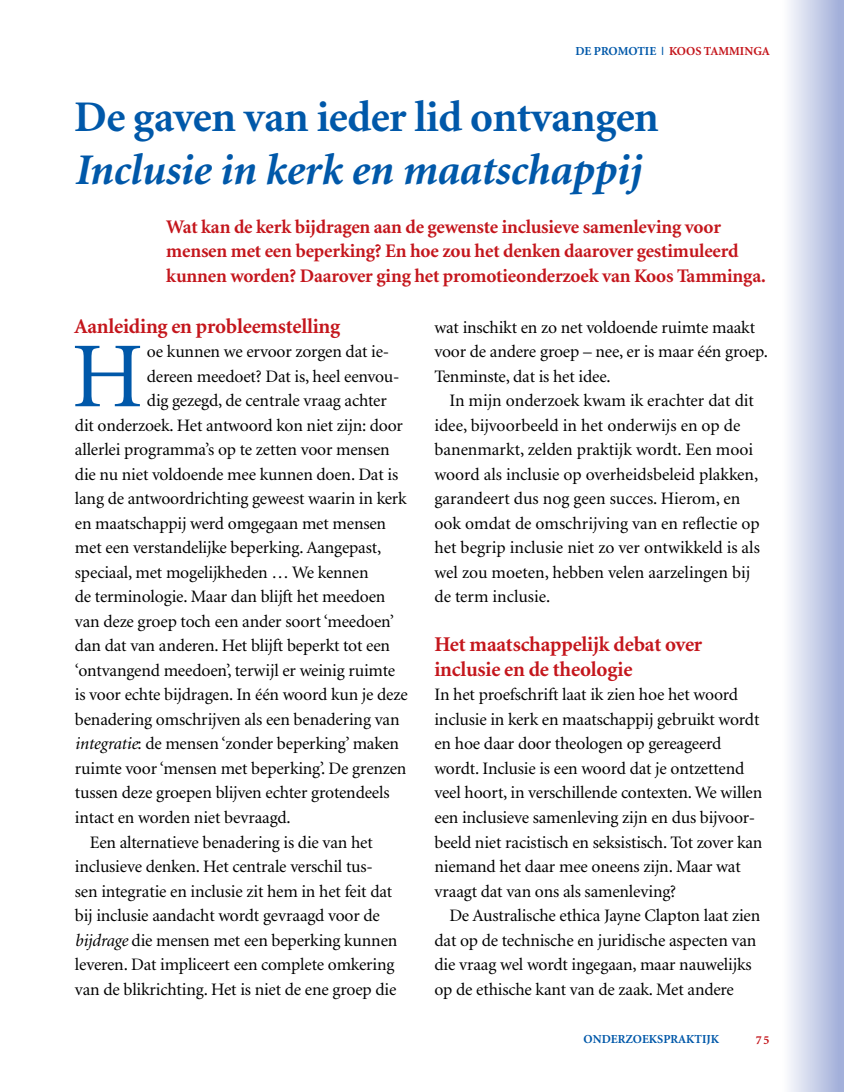
<style>
.page{position:relative;width:844px;height:1092px;background:#fff}
.page>*{position:absolute;margin:0;border:0;box-sizing:border-box;transform-origin:0 0}
.t1{font:92.92px "Minion";color:#0058a9}
.t2{font:italic 700 43.75px "Minion";letter-spacing:-.01em;color:#0058a9}
.t3{font:700 43.75px "Minion";letter-spacing:-.01em;color:#0058a9}
.t4{font:700 21px/24.5px "Minion";letter-spacing:-.01em;color:#c4161c}
.t5{font:700 19.25px/24.5px "Minion";letter-spacing:-.01em;color:#c4161c}
.t6{font:17.5px/24.5px "Minion";letter-spacing:-.01em;color:#000}
.t7{font:700 12.25px "Minion";color:#c4161c}
.t8{font:700 12.25px "Minion";color:#0058a9}
.s1{color:#0058a9}
.s2{font-style:italic}
</style>
<div class="page">
<div style="left:782px;top:0;width:61px;height:1091px;background:linear-gradient(to right,#fff,#9dabd7)"></div>
<p class="t7" style="left:575px;top:45px;width:196px"><span class="s1">DE PROMOTIE |</span> KOOS TAMMINGA</p>
<h2 class="t3" style="left:74px;top:95px;width:586px">De gaven van ieder lid ontvangen</h2>
<h2 class="t2" style="left:74px;top:148px;width:568px">Inclusie in kerk en maatschappij</h2>
<p class="t5" style="left:166px;top:215px;width:601px">Wat kan de kerk bijdragen aan de gewenste inclusieve samenleving voor mensen met een beperking? En hoe zou het denken daarover gestimuleerd kunnen worden? Daarover ging het promotieonderzoek van Koos Tamminga.</p>
<p class="t4" style="left:74px;top:314px;width:267px">Aanleiding en probleemstelling</p>
<p class="t6" style="left:434px;top:315px;width:335px">wat inschikt en zo net voldoende ruimte maakt voor de andere groep – nee, er is maar één groep.<br>Tenminste, dat is het idee.</p>
<p class="t6" style="left:434px;top:389px;width:327px;text-indent:15px">In mijn onderzoek kwam ik erachter dat dit idee, bijvoorbeeld in het onderwijs en op de banenmarkt, zelden praktijk wordt. Een mooi woord als inclusie op overheidsbeleid plakken, garandeert dus nog geen succes. Hierom, en ook omdat de omschrijving van en reflectie op het begrip inclusie niet zo ver ontwikkeld is als wel zou moeten, hebben velen aarzelingen bij de term inclusie.</p>
<p class="t4" style="left:434px;top:633px;width:269px">Het maatschappelijk debat over inclusie en de theologie</p>
<p class="t6" style="left:434px;top:683px;width:329px">In het proefschrift laat ik zien hoe het woord inclusie in kerk en maatschappij gebruikt wordt en hoe daar door theologen op gereageerd wordt. Inclusie is een woord dat je ontzettend veel hoort, in verschillende contexten. We willen een inclusieve samenleving zijn en dus bijvoor&shy;beeld niet racistisch en seksistisch. Tot zover kan niemand het daar mee oneens zijn. Maar wat vraagt dat van ons als samenleving?</p>
<p class="t6" style="left:434px;top:903px;width:327px;text-indent:15px">De Australische ethica Jayne Clapton laat zien dat op de technische en juridische aspecten van die vraag wel wordt ingegaan, maar nauwelijks op de ethische kant van de zaak. Met andere</p>
<h1 class="t1" style="left:72px;top:331px;width:73px">H</h1>
<p class="t6" style="left:147px;top:340px;width:244px">oe kunnen we ervoor zorgen dat ie-</p>
<p class="t6" style="left:147px;top:364px;width:254px">dereen meedoet? Dat is, heel eenvou-</p>
<p class="t6" style="left:147px;top:389px;width:241px">dig gezegd, de centrale vraag achter</p>
<p class="t6" style="left:75px;top:413px;width:329px">dit onderzoek. Het antwoord kon niet zijn: door</p>
<p class="t6" style="left:75px;top:438px;width:316px">allerlei programma’s op te zetten voor mensen</p>
<p class="t6" style="left:75px;top:462px;width:325px">die nu niet voldoende mee kunnen doen. Dat is</p>
<p class="t6" style="left:75px;top:487px;width:333px">lang de antwoordrichting geweest waarin in kerk</p>
<p class="t6" style="left:75px;top:511px;width:312px">en maatschappij werd omgegaan met mensen</p>
<p class="t6" style="left:75px;top:536px;width:308px">met een verstandelijke beperking. Aangepast,</p>
<p class="t6" style="left:75px;top:560px;width:295px">speciaal, met mogelijkheden … We kennen</p>
<p class="t6" style="left:75px;top:585px;width:312px">de terminologie. Maar dan blijft het meedoen</p>
<p class="t6" style="left:75px;top:609px;width:320px">van deze groep toch een ander soort ‘meedoen’</p>
<p class="t6" style="left:75px;top:634px;width:316px">dan dat van anderen. Het blijft beperkt tot een</p>
<p class="t6" style="left:75px;top:658px;width:322px">‘ontvangend meedoen’, terwijl er weinig ruimte</p>
<p class="t6" style="left:75px;top:683px;width:334px">is voor echte bijdragen. In één woord kun je deze</p>
<p class="t6" style="left:75px;top:707px;width:326px">benadering omschrijven als een benadering van</p>
<p class="t6" style="left:75px;top:732px;width:325px"><span class="s2">integratie</span>: de mensen ‘zonder beperking’ maken</p>
<p class="t6" style="left:75px;top:756px;width:333px">ruimte voor ‘mensen met beperking’. De grenzen</p>
<p class="t6" style="left:75px;top:781px;width:316px">tussen deze groepen blijven echter grotendeels</p>
<p class="t6" style="left:75px;top:805px;width:217px">intact en worden niet bevraagd.</p>
<p class="t6" style="left:90px;top:830px;width:284px">Een alternatieve benadering is die van het</p>
<p class="t6" style="left:75px;top:854px;width:299px">inclusieve denken. Het centrale verschil tus-</p>
<p class="t6" style="left:75px;top:879px;width:319px">sen integratie en inclusie zit hem in het feit dat</p>
<p class="t6" style="left:75px;top:903px;width:306px">bij inclusie aandacht wordt gevraagd voor de</p>
<p class="t6" style="left:75px;top:928px;width:324px"><span class="s2">bijdrage</span> die mensen met een beperking kunnen</p>
<p class="t6" style="left:75px;top:952px;width:321px">leveren. Dat impliceert een complete omkering</p>
<p class="t6" style="left:75px;top:977px;width:323px">van de blikrichting. Het is niet de ene groep die</p>
<p class="t8" style="left:583px;top:1033px;width:137px">ONDERZOEKSPRAKTIJK</p>
<p class="t7" style="left:755px;top:1033px;width:15px">75</p>
</div>
